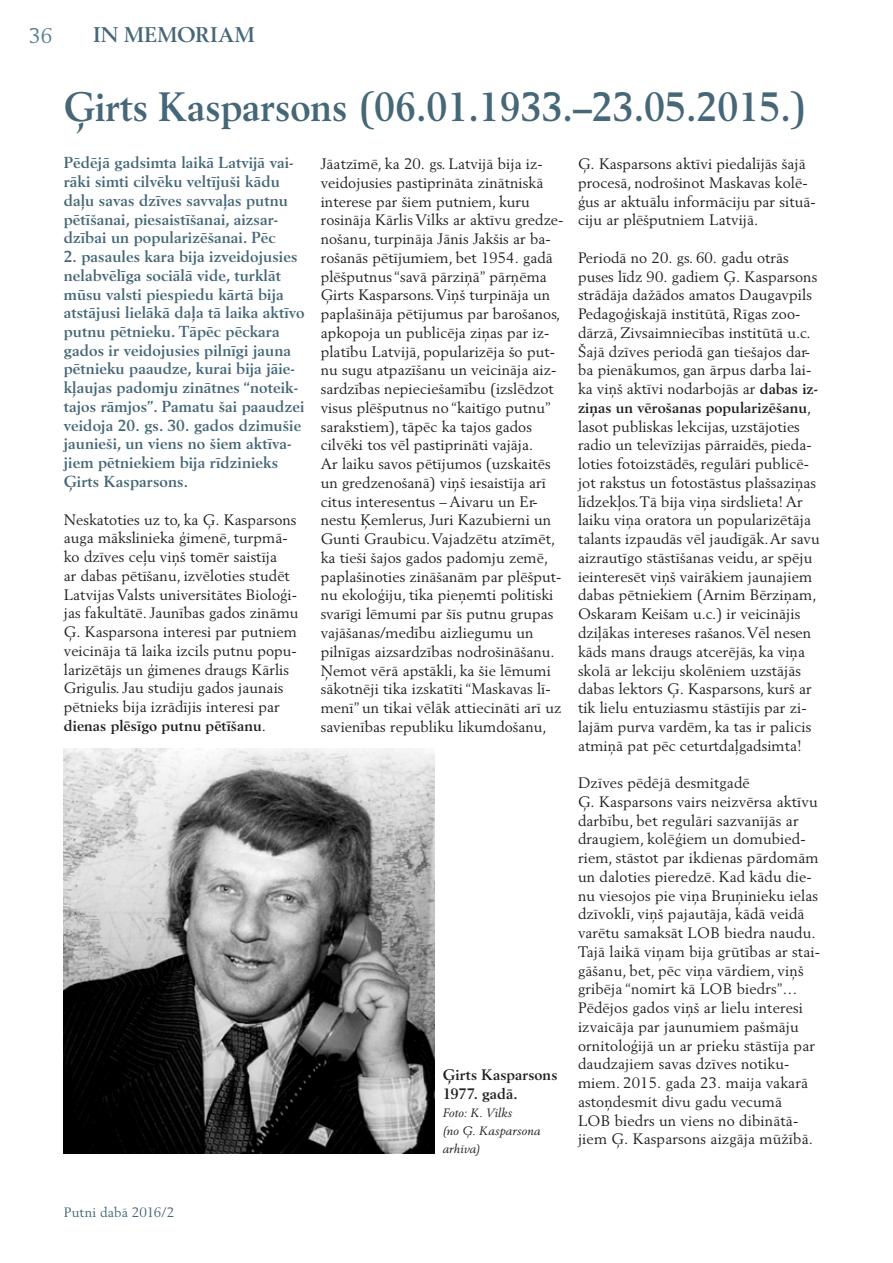
<style>
.page{position:relative;width:893px;height:1263px;background:#fff}
.page>*{position:absolute;margin:0;border:0;box-sizing:border-box;transform-origin:0 0}
.t1{font:700 40.5px "Berling";color:#456777;scale:.93 1}
.t2{font:700 21px "Berling";letter-spacing:.025em;color:#456777}
.t3{font:21px "Berling";color:#537a8c}
.t4{font:700 15.75px/18.8px "Berling";letter-spacing:.005em;color:#456777}
.t5{font:15px/18.8px "Berling";letter-spacing:.005em;color:#231f20}
.t6{font:700 15px/18.8px "Berling";letter-spacing:.005em;color:#231f20}
.t7{font:13.5px "Berling";letter-spacing:.01em;color:#456777}
.t8{font:italic 12px/18px "Berling";letter-spacing:.015em;color:#231f20}
.s1{font-weight:700}
</style>
<div class="page">
<img style="left:64px;top:748px;width:370px;height:405px">
<h2 class="t3" style="left:29px;top:23px;width:25px">36</h2>
<h2 class="t2" style="left:94px;top:22px;width:163px">IN MEMORIAM</h2>
<h1 class="t1" style="left:64px;top:83px;width:801px">Ģirts Kasparsons (06.01.1933.–23.05.2015.)</h1>
<p class="t4" style="left:64px;top:153px;width:231px">Pēdējā gadsimta laikā Latvijā vai&shy;rāki simti cilvēku veltījuši kādu daļu savas dzīves savvaļas putnu pētīšanai, piesaistīšanai, aizsar&shy;dzībai un popularizēšanai. Pēc</p>
<p class="t4" style="left:64px;top:247px;width:242px">2. pasaules kara bija izveidojusies nelabvēlīga sociālā vide, turklāt mūsu valsti piespiedu kārtā bija atstājusi lielākā daļa tā laika aktīvo putnu pētnieku. Tāpēc pēckara gados ir veidojusies pilnīgi jauna pētnieku paaudze, kurai bija jāie&shy;kļaujas padomju zinātnes “noteik&shy;tajos rāmjos”. Pamatu šai paaudzei veidoja 20. gs. 30. gados dzimušie jaunieši, un viens no šiem aktīva&shy;jiem pētniekiem bija rīdzinieks Ģirts Kasparsons.</p>
<p class="t5" style="left:64px;top:510px;width:236px">Neskatoties uz to, ka Ģ. Kasparsons auga mākslinieka ģimenē, turpmā&shy;ko dzīves ceļu viņš tomēr saistīja<br>ar dabas pētīšanu, izvēloties studēt Latvijas Valsts universitātes Bioloģi&shy;jas fakultātē. Jaunības gados zināmu Ģ. Kasparsona interesi par putniem veicināja tā laika izcils putnu popu&shy;larizētājs un ģimenes draugs Kārlis Grigulis. Jau studiju gados jaunais pētnieks bija izrādījis interesi par <span class="s1">dienas plēsīgo putnu pētīšanu</span>.</p>
<p class="t5" style="left:321px;top:154px;width:244px">Jāatzīmē, ka 20. gs. Latvijā bija iz&shy;veidojusies pastiprināta zinātniskā interese par šiem putniem, kuru rosināja Kārlis Vilks ar aktīvu gredze&shy;nošanu, turpināja Jānis Jakšis ar ba&shy;rošanās pētījumiem, bet 1954. gadā plēšputnus “savā pārziņā” pārņēma Ģirts Kasparsons. Viņš turpināja un paplašināja pētījumus par barošanos, apkopoja un publicēja ziņas par iz&shy;platību Latvijā, popularizēja šo put&shy;nu sugu atpazīšanu un veicināja aiz&shy;sardzības nepieciešamību (izslēdzot visus plēšputnus no “kaitīgo putnu” sarakstiem), tāpēc ka tajos gados cilvēki tos vēl pastiprināti vajāja.<br>Ar laiku savos pētījumos (uzskaitēs un gredzenošanā) viņš iesaistīja arī citus interesentus – Aivaru un Er&shy;nestu Ķemlerus, Juri Kazubierni un Gunti Graubicu. Vajadzētu atzīmēt, ka tieši šajos gados padomju zemē, paplašinoties zināšanām par plēšput&shy;nu ekoloģiju, tika pieņemti politiski svarīgi lēmumi par šīs putnu grupas vajāšanas/medību aizliegumu un pilnīgas aizsardzības nodrošināšanu.<br>Ņemot vērā apstākli, ka šie lēmumi sākotnēji tika izskatīti “Maskavas lī&shy;menī” un tikai vēlāk attiecināti arī uz savienības republiku likumdošanu,</p>
<p class="t5" style="left:578px;top:154px;width:239px">Ģ. Kasparsons aktīvi piedalījās šajā procesā, nodrošinot Maskavas kolē&shy;ģus ar aktuālu informāciju par situā&shy;ciju ar plēšputniem Latvijā.</p>
<p class="t5" style="left:578px;top:248px;width:243px">Periodā no 20. gs. 60. gadu otrās puses līdz 90. gadiem Ģ. Kasparsons strādāja dažādos amatos Daugavpils Pedagoģiskajā institūtā, Rīgas zoo&shy;dārzā, Zivsaimniecības institūtā u.c.<br>Šajā dzīves periodā gan tiešajos dar&shy;ba pienākumos, gan ārpus darba lai&shy;ka viņš aktīvi nodarbojās ar <span class="s1">dabas iz&shy;ziņas un vērošanas popularizēšanu</span>, lasot publiskas lekcijas, uzstājoties radio un televīzijas pārraidēs, pieda&shy;loties fotoizstādēs, regulāri publicē&shy;jot rakstus un fotostāstus plašsaziņas līdzekļos. Tā bija viņa sirdslieta! Ar laiku viņa oratora un popularizētāja talants izpaudās vēl jaudīgāk. Ar savu aizrautīgo stāstīšanas veidu, ar spēju ieinteresēt viņš vairākiem jaunajiem dabas pētniekiem (Arnim Bērziņam, Oskaram Keišam u.c.) ir veicinājis dziļākas intereses rašanos. Vēl nesen kāds mans draugs atcerējās, ka viņa skolā ar lekciju skolēniem uzstājās dabas lektors Ģ. Kasparsons, kurš ar tik lielu entuziasmu stāstījis par zi&shy;lajām purva vardēm, ka tas ir palicis atmiņā pat pēc ceturtdaļgadsimta!</p>
<p class="t5" style="left:578px;top:773px;width:244px">Dzīves pēdējā desmitgadē<br>Ģ. Kasparsons vairs neizvērsa aktīvu darbību, bet regulāri sazvanījās ar draugiem, kolēģiem un domubied&shy;riem, stāstot par ikdienas pārdomām un daloties pieredzē. Kad kādu die&shy;nu viesojos pie viņa Bruņinieku ielas dzīvoklī, viņš pajautāja, kādā veidā varētu samaksāt LOB biedra naudu.<br>Tajā laikā viņam bija grūtības ar stai&shy;gāšanu, bet, pēc viņa vārdiem, viņš gribēja “nomirt kā LOB biedrs”… Pēdējos gados viņš ar lielu interesi izvaicāja par jaunumiem pašmāju ornitoloģijā un ar prieku stāstīja par daudzajiem savas dzīves notiku&shy;miem. 2015. gada 23. maija vakarā astoņdesmit divu gadu vecumā<br>LOB biedrs un viens no dibinātā&shy;jiem Ģ. Kasparsons aizgāja mūžībā.</p>
<p class="t6" style="left:443px;top:1065px;width:116px">Ģirts Kasparsons<br>1977. gadā.</p>
<p class="t8" style="left:443px;top:1104px;width:100px">Foto: K. Vilks<br>(no Ģ. Kasparsona arhīva)</p>
<p class="t7" style="left:64px;top:1204px;width:112px">Putni dabā 2016/2</p>
</div>
